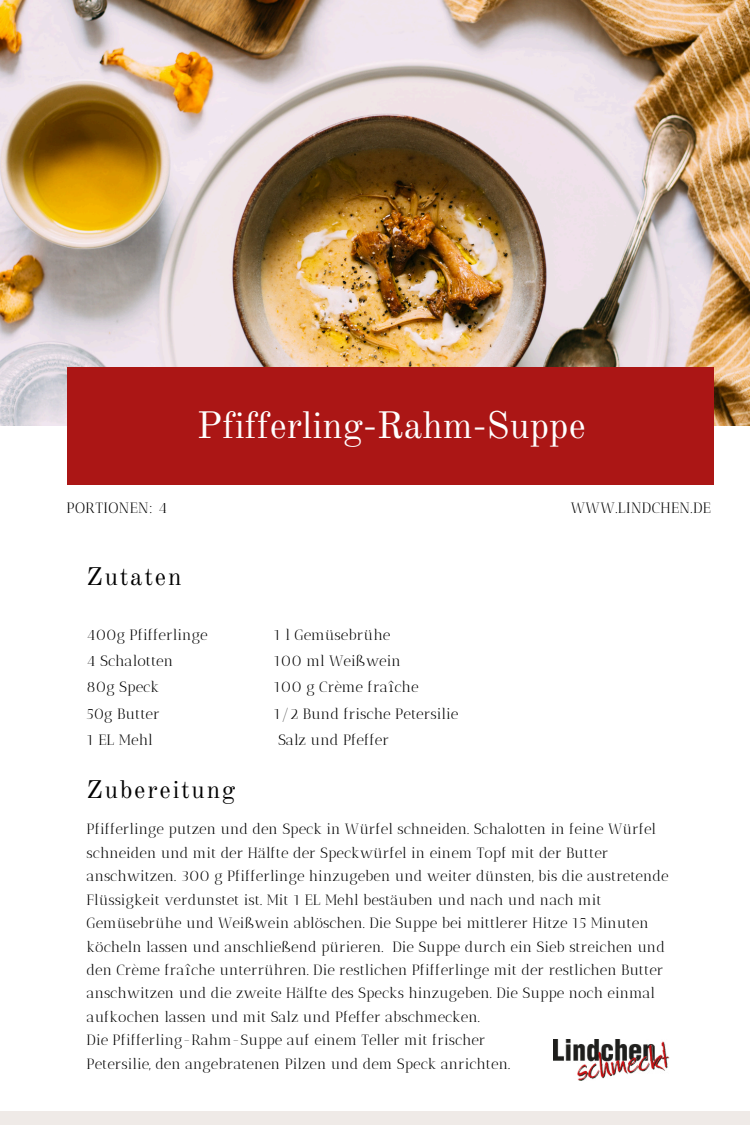
<style>
.page{position:relative;width:750px;height:1125px;background:#fff}
.page>*{position:absolute;margin:0;border:0;box-sizing:border-box;transform-origin:0 0}
.t1{font:37.5px "Old Standard";color:#fff}
.t2{font:25px "Old Standard";letter-spacing:.07em;color:#000}
.t3{font:15px/26.2px "Antic Didone";color:#000}
.t4{font:15px "Antic Didone";letter-spacing:.025em;color:#000}
.t5{font:14.88px/23.5px "Antic Didone";color:#000}
</style>
<div class="page">
<div style="left:0;top:1111px;width:750px;height:14px;background:#efeae7"></div>
<img style="left:0;top:0;width:750px;height:426px">
<div style="left:67px;top:367px;width:647px;height:117px;background:#ab1615"></div>
<img style="left:554px;top:1040px;width:115px;height:40px">
<h1 class="t1" style="left:197px;top:402px;width:391px">Pfifferling-Rahm-Suppe</h1>
<p class="t4" style="left:67px;top:499px;width:102px">PORTIONEN: 4</p>
<h2 class="t2" style="left:87px;top:561px;width:96px">Zutaten</h2>
<p class="t4" style="left:571px;top:499px;width:142px">WWW.LINDCHEN.DE</p>
<p class="t3" style="left:87px;top:621px;width:123px">400g Pfifferlinge<br>4 Schalotten<br>80g Speck<br>50g Butter<br>1 EL Mehl</p>
<h2 class="t2" style="left:87px;top:774px;width:150px">Zubereitung</h2>
<p class="t3" style="left:274px;top:621px;width:186px">1 l Gemüsebrühe<br>100 ml Weißwein<br>100 g Crème fraîche<br>1/2 Bund frische Petersilie<br>Salz und Pfeffer</p>
<p class="t5" style="left:87px;top:818px;width:583px">Pfifferlinge putzen und den Speck in Würfel schneiden. Schalotten in feine Würfel schneiden und mit der Hälfte der Speckwürfel in einem Topf mit der Butter anschwitzen. 300 g Pfifferlinge hinzugeben und weiter dünsten, bis die austretende Flüssigkeit verdunstet ist. Mit 1 EL Mehl bestäuben und nach und nach mit Gemüsebrühe und Weißwein ablöschen. Die Suppe bei mittlerer Hitze 15 Minuten köcheln lassen und anschließend pürieren. Die Suppe durch ein Sieb streichen und den Crème fraîche unterrühren. Die restlichen Pfifferlinge mit der restlichen Butter anschwitzen und die zweite Hälfte des Specks hinzugeben. Die Suppe noch einmal aufkochen lassen und mit Salz und Pfeffer abschmecken.<br>Die Pfifferling-Rahm-Suppe auf einem Teller mit frischer<br>Petersilie, den angebratenen Pilzen und dem Speck anrichten.</p>
</div>
